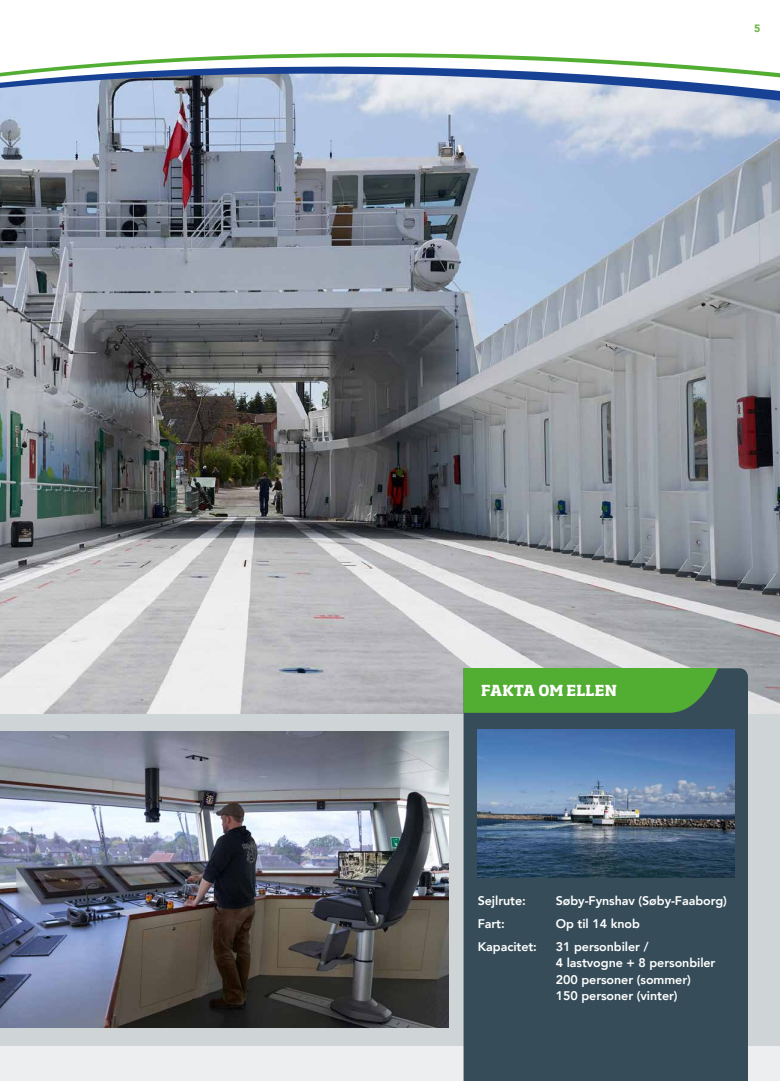
<style>
.page{position:relative;width:780px;height:1081px;background:#eceeef}
.page>*{position:absolute;margin:0;border:0;box-sizing:border-box;transform-origin:0 0}
.t1{font:700 15px "Soho Std";letter-spacing:.01em;color:#fff}
.t2{font:800 12.5px/16.2px "Avenir";letter-spacing:-.005em;color:#fff}
.t3{font:900 10.62px "Avenir";color:#6bb644}
</style>
<div class="page">
<div style="left:0;top:710px;width:780px;height:335px;background:#cfd4d7"></div>
<img style="left:0;top:159px;width:780px;height:554px">
<img style="left:0;top:731px;width:449px;height:297px">
<div style="left:0;top:0;width:780px;height:28px;background:#fff"></div>
<div style="left:0;top:28px;width:780px;height:14px;background:#fff"></div>
<svg style="left:0;top:42px;width:780px;height:117px;background:#b7c6d5"></svg>
<div style="left:463px;top:668px;width:285px;height:413px;background:#364d59"></div>
<svg style="left:463px;top:668px;width:257px;height:45px;background:#50a734"></svg>
<img style="left:477px;top:729px;width:257px;height:149px">
<p class="t3" style="left:754px;top:19px;width:8px">5</p>
<p class="t1" style="left:481px;top:681px;width:137px">FAKTA OM ELLEN</p>
<p class="t2" style="left:477px;top:892px;width:50px">Sejlrute:</p>
<p class="t2" style="left:555px;top:892px;width:173px">Søby-Fynshav (Søby-Faaborg)</p>
<p class="t2" style="left:477px;top:915px;width:29px">Fart:</p>
<p class="t2" style="left:555px;top:915px;width:86px">Op til 14 knob</p>
<p class="t2" style="left:477px;top:939px;width:61px">Kapacitet:</p>
<p class="t2" style="left:555px;top:939px;width:161px">31 personbiler /<br>4 lastvogne + 8 personbiler<br>200 personer (sommer)<br>150 personer (vinter)</p>
</div>
